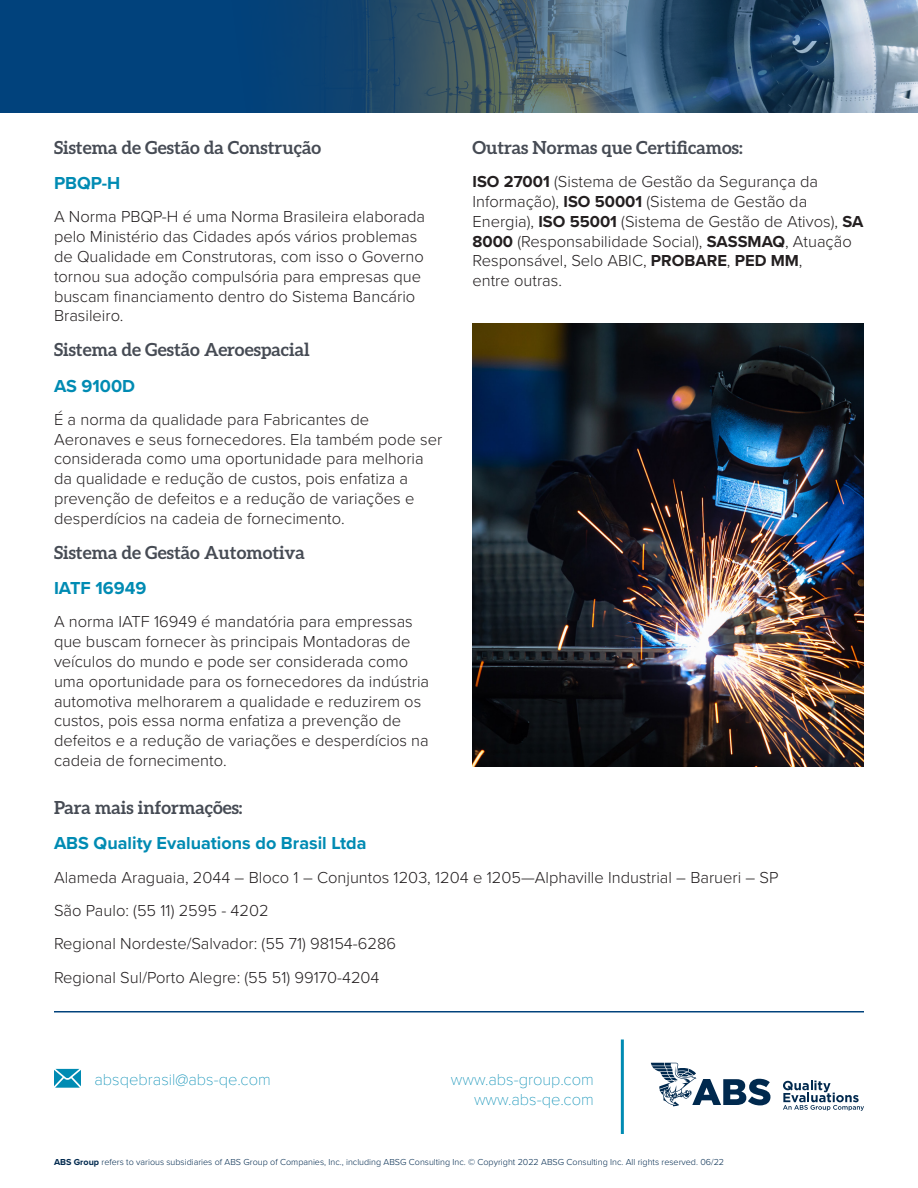
<style>
.page{position:relative;width:918px;height:1188px;background:#fff}
.page>*{position:absolute;margin:0;border:0;box-sizing:border-box;transform-origin:0 0}
.ABS_H2{font:700 18px "Aleo";color:#464b54}
.ABS_H3{font:700 18px "Proxima Nova";color:#008bb3}
.ABS_Body__Auto_Leadi{font:300 16.5px/19.8px "Proxima Nova";color:#231f20}
.t1{font:100 16.5px/19.8px "Proxima Nova T";color:#008bb3;text-align:right}
.t2{font:300 9px "Proxima Nova";color:#00294e}
.s1{font-weight:700}
</style>
<div class="page">
<hr style="left:54px;top:1011px;width:810px;height:1px;background:#01427c">
<hr style="left:621px;top:1040px;width:3px;height:94px;background:#008bb3">
<svg style="left:54px;top:1069px;width:27px;height:19px"></svg>
<svg style="left:651px;top:1063px;width:119px;height:43px"></svg>
<svg style="left:783px;top:1081px;width:81px;height:30px"></svg>
<svg style="left:0;top:0;width:918px;height:112px;background:#2d577a"></svg>
<img style="left:472px;top:323px;width:392px;height:443px">
<p class="ABS_H2" style="left:54px;top:136px;width:269px">Sistema de Gestão da Construção</p>
<p class="ABS_H3" style="left:54px;top:170px;width:68px">PBQP-H</p>
<p class="ABS_Body__Auto_Leadi" style="left:54px;top:206px;width:373px">A Norma PBQP-H é uma Norma Brasileira elaborada pelo Ministério das Cidades após vários problemas de Qualidade em Construtoras, com isso o Governo tornou sua adoção compulsória para empresas que buscam financiamento dentro do Sistema Bancário Brasileiro.</p>
<p class="ABS_H2" style="left:54px;top:339px;width:257px">Sistema de Gestão Aeroespacial</p>
<p class="ABS_H3" style="left:54px;top:372px;width:83px">AS 9100D</p>
<p class="ABS_Body__Auto_Leadi" style="left:54px;top:409px;width:390px">É a norma da qualidade para Fabricantes de Aeronaves e seus fornecedores. Ela também pode ser considerada como uma oportunidade para melhoria da qualidade e redução de custos, pois enfatiza a prevenção de defeitos e a redução de variações e desperdícios na cadeia de fornecimento.</p>
<p class="ABS_H2" style="left:54px;top:541px;width:252px">Sistema de Gestão Automotiva</p>
<p class="ABS_H3" style="left:54px;top:575px;width:94px">IATF 16949</p>
<p class="ABS_Body__Auto_Leadi" style="left:54px;top:611px;width:377px">A norma IATF 16949 é mandatória para empressas que buscam fornecer às principais Montadoras de veículos do mundo e pode ser considerada como uma oportunidade para os fornecedores da indústria automotiva melhorarem a qualidade e reduzirem os custos, pois essa norma enfatiza a prevenção de defeitos e a redução de variações e desperdícios na cadeia de fornecimento.</p>
<p class="ABS_H2" style="left:472px;top:136px;width:272px">Outras Normas que Certificamos:</p>
<p class="ABS_Body__Auto_Leadi" style="left:472px;top:171px;width:392px"><span class="s1">ISO 27001</span> (Sistema de Gestão da Segurança da Informação), <span class="s1">ISO 50001</span> (Sistema de Gestão da Energia), <span class="s1">ISO 55001</span> (Sistema de Gestão de Ativos), <span class="s1">SA 8000</span> (Responsabilidade Social), <span class="s1">SASSMAQ</span>, Atuação Responsável, Selo ABIC, <span class="s1">PROBARE</span>, <span class="s1">PED MM</span>,<br>entre outras.</p>
<p class="ABS_H2" style="left:54px;top:797px;width:190px">Para mais informações:</p>
<p class="ABS_H3" style="left:54px;top:830px;width:314px">ABS Quality Evaluations do Brasil Ltda</p>
<p class="ABS_Body__Auto_Leadi" style="left:54px;top:866px;width:726px">Alameda Araguaia, 2044 – Bloco 1 – Conjuntos 1203, 1204 e 1205—Alphaville Industrial – Barueri – SP</p>
<p class="ABS_Body__Auto_Leadi" style="left:54px;top:900px;width:216px">São Paulo: (55 11) 2595 - 4202</p>
<p class="ABS_Body__Auto_Leadi" style="left:54px;top:933px;width:344px">Regional Nordeste/Salvador: (55 71) 98154-6286</p>
<p class="ABS_Body__Auto_Leadi" style="left:54px;top:966px;width:327px">Regional Sul/Porto Alegre: (55 51) 99170-4204</p>
<p class="t1" style="left:94px;top:1068px;width:178px">absqebrasil@abs-qe.com</p>
<p class="t1" style="left:451px;top:1068px;width:144px">www.abs-group.com www.abs-qe.com</p>
<p class="t2" style="left:54px;top:1155px;width:672px"><span class="s1">ABS Group</span> refers to various subsidiaries of ABS Group of Companies, Inc., including ABSG Consulting Inc. © Copyright 2022 ABSG Consulting Inc. All rights reserved. 06/22</p>
</div>
